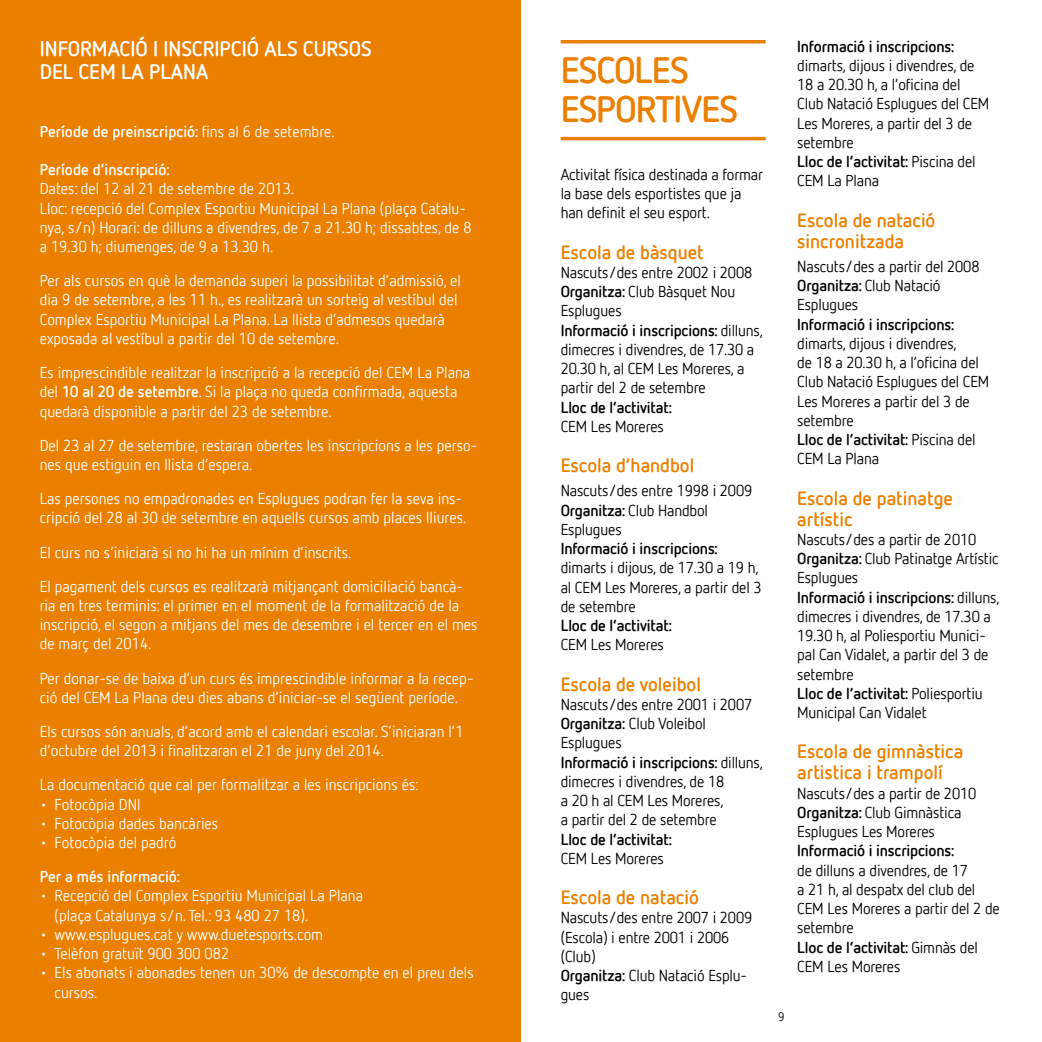
<style>
.page{position:relative;width:1042px;height:1042px;background:#fff}
.page>*{position:absolute;margin:0;border:0;box-sizing:border-box;transform-origin:0 0}
.t1{font:700 36.75px/38.5px "Netto Offc";color:#eb8000}
.t2{font:700 21px "Netto Offc";color:#fff}
.t3{font:700 19.25px/21px "Netto Offc";color:#eb8000}
.t4{font:15.75px/19.2px "Netto Offc";color:#fff}
.t5{font:15.75px/19.2px "Netto Offc";letter-spacing:-.01em;color:#000}
.t6{font:700 15.75px "Netto Offc";letter-spacing:-.01em;color:#000}
.t7{font:700 15.75px "Netto Offc";color:#fff}
.t8{font:12.25px "Netto Offc";color:#000}
.s1{font-weight:400}
.s2{font-weight:700}
</style>
<div class="page">
<div style="left:0;top:0;width:521px;height:1042px;background:#eb8000"></div>
<hr style="left:561px;top:40px;width:205px;height:3px;background:#eb8000">
<hr style="left:561px;top:137px;width:205px;height:3px;background:#eb8000">
<h2 class="t2" style="left:40px;top:35px;width:79px">INFORMACIÓ</h2>
<h2 class="t2" style="left:153px;top:35px;width:39px">I INSCRIPCIÓ</h2>
<h2 class="t2" style="left:264px;top:35px;width:12px">ALS</h2>
<h2 class="t2" style="left:303px;top:35px;width:13px">CURSOS</h2>
<h2 class="t2" style="left:40px;top:58px;width:12px">DEL</h2>
<h2 class="t2" style="left:79px;top:58px;width:131px">CEM LA PLANA</h2>
<p class="t7" style="left:40px;top:121px;width:296px">Període de preinscripció: <span class="s1">fins al 6 de setembre.</span></p>
<p class="t7" style="left:40px;top:160px;width:131px">Període d’inscripció:</p>
<p class="t4" style="left:40px;top:179px;width:433px">Dates: del 12 al 21 de setembre de 2013.<br>Lloc: recepció del Complex Esportiu Municipal La Plana (plaça Catalu&shy;nya, s/n) Horari: de dilluns a divendres, de 7 a 21.30 h; dissabtes, de 8 a 19.30 h; diumenges, de 9 a 13.30 h.</p>
<p class="t4" style="left:40px;top:271px;width:423px">Per als cursos en què la demanda superi la possibilitat d’admissió, el dia 9 de setembre, a les 11 h., es realitzarà un sorteig al vestíbul del Complex Esportiu Municipal La Plana. La llista d’admesos quedarà exposada al vestíbul a partir del 10 de setembre.</p>
<p class="t4" style="left:40px;top:362px;width:357px">Es imprescindible realitzar la inscripció a la recepció del CEM</p>
<p class="t4" style="left:40px;top:362px;width:432px;text-indent:378px">La Plana del <span class="s2">10 al 20 de setembre</span>. Si la plaça no queda confirmada, aquesta quedarà disponible a partir del 23 de setembre.</p>
<p class="t4" style="left:40px;top:435px;width:439px">Del 23 al 27 de setembre, restaran obertes les inscripcions a les perso&shy;nes que estiguin en llista d’espera.</p>
<p class="t4" style="left:40px;top:488px;width:428px">Las persones no empadronades en Esplugues podran fer la seva ins&shy;cripció del 28 al 30 de setembre en aquells cursos amb places lliures.</p>
<p class="t4" style="left:40px;top:534px;width:425px;line-height:34.1px">El curs no s’iniciarà si no hi ha un mínim d’inscrits.<br>El pagament dels cursos es realitzarà mitjançant domiciliació bancà-</p>
<p class="t4" style="left:40px;top:595px;width:439px">ria en tres terminis: el primer en el moment de la formalització de la inscripció, el segon a mitjans del mes de desembre i el tercer en el mes de març del 2014.</p>
<p class="t4" style="left:40px;top:668px;width:435px">Per donar-se de baixa d’un curs és imprescindible informar a la recep&shy;ció del CEM</p>
<p class="t4" style="left:40px;top:680px;width:425px;line-height:34.1px;text-indent:75px">La Plana deu dies abans d’iniciar-se el següent període.<br>Els cursos són anuals, d’acord amb el calendari escolar. S’iniciaran l’1</p>
<p class="t4" style="left:40px;top:733px;width:380px;line-height:34.1px">d’octubre del 2013 i finalitzaran el 21 de juny del 2014.<br>La documentació que cal per formalitzar a les inscripcions és:</p>
<p class="t4" style="left:40px;top:794px;width:87px">• Fotocòpia DNI</p>
<p class="t4" style="left:40px;top:813px;width:180px">• Fotocòpia dades bancàries</p>
<p class="t4" style="left:40px;top:832px;width:138px">• Fotocòpia del padró</p>
<p class="t7" style="left:40px;top:867px;width:142px">Per a més informació:</p>
<p class="t4" style="left:55px;top:886px;width:310px;text-indent:-15px">• Recepció del Complex Esportiu Municipal La Plana (plaça Catalunya s/n. Tel.: 93 480 27 18).</p>
<p class="t4" style="left:40px;top:924px;width:285px">• www.esplugues.cat y www.duetesports.com</p>
<p class="t4" style="left:40px;top:943px;width:191px">• Telèfon gratuït 900 300 082</p>
<p class="t4" style="left:55px;top:963px;width:421px;text-indent:-15px">• Els abonats i abonades tenen un 30% de descompte en el preu dels cursos.</p>
<h1 class="t1" style="left:561px;top:50px;width:19px">ESCOLES<br>ESPORTIVES</h1>
<p class="t5" style="left:561px;top:164px;width:204px">Activitat física destinada a formar la base dels esportistes que ja han definit el seu esport.</p>
<p class="t3" style="left:561px;top:241px;width:145px">Escola de bàsquet</p>
<p class="t5" style="left:561px;top:262px;width:204px">Nascuts/des entre 2002 i 2008<br><span class="s2">Organitza:</span> Club Bàsquet Nou<br>Esplugues<br><span class="s2">Informació i inscripcions:</span> dilluns, dimecres i divendres, de 17.30 a<br>20.30 h, al CEM</p>
<p class="t5" style="left:561px;top:358px;width:185px;text-indent:97px">Les Moreres, a partir del 2 de setembre</p>
<p class="t6" style="left:561px;top:397px;width:113px">Lloc de l’activitat:</p>
<p class="t5" style="left:561px;top:416px;width:10px">CEM</p>
<p class="t5" style="left:591px;top:416px;width:75px">Les Moreres</p>
<p class="t3" style="left:561px;top:454px;width:135px">Escola d’handbol</p>
<p class="t5" style="left:561px;top:481px;width:193px">Nascuts/des entre 1998 i 2009<br><span class="s2">Organitza:</span> Club Handbol<br>Esplugues</p>
<p class="t6" style="left:561px;top:538px;width:159px">Informació i inscripcions:</p>
<p class="t5" style="left:561px;top:558px;width:199px">dimarts i dijous, de 17.30 a 19 h, al CEM</p>
<p class="t5" style="left:561px;top:577px;width:202px;text-indent:44px">Les Moreres, a partir del 3 de setembre</p>
<p class="t6" style="left:561px;top:615px;width:113px">Lloc de l’activitat:</p>
<p class="t5" style="left:561px;top:635px;width:10px">CEM</p>
<p class="t5" style="left:591px;top:635px;width:75px">Les Moreres</p>
<p class="t3" style="left:561px;top:673px;width:142px">Escola de voleibol</p>
<p class="t5" style="left:561px;top:694px;width:204px">Nascuts/des entre 2001 i 2007<br><span class="s2">Organitza:</span> Club Voleibol<br>Esplugues<br><span class="s2">Informació i inscripcions:</span> dilluns, dimecres i divendres, de 18<br>a 20 h al CEM</p>
<p class="t5" style="left:561px;top:790px;width:164px;text-indent:87px">Les Moreres, a partir del 2 de setembre</p>
<p class="t6" style="left:561px;top:829px;width:113px">Lloc de l’activitat:</p>
<p class="t5" style="left:561px;top:848px;width:10px">CEM</p>
<p class="t5" style="left:591px;top:848px;width:75px">Les Moreres</p>
<p class="t3" style="left:561px;top:886px;width:140px">Escola de natació</p>
<p class="t5" style="left:561px;top:908px;width:193px">Nascuts/des entre 2007 i 2009 (Escola) i entre 2001 i 2006 (Club)<br><span class="s2">Organitza:</span> Club Natació Esplu&shy;gues</p>
<p class="t6" style="left:797px;top:36px;width:159px">Informació i inscripcions:</p>
<p class="t5" style="left:797px;top:55px;width:180px">dimarts, dijous i divendres, de<br>18 a 20.30 h, a l’oficina del<br>Club Natació Esplugues del CEM<br>Les Moreres, a partir del 3 de setembre<br><span class="s2">Lloc de l’activitat:</span> Piscina del<br>CEM</p>
<p class="t5" style="left:827px;top:171px;width:53px">La Plana</p>
<p class="t3" style="left:797px;top:209px;width:140px">Escola de natació sincronitzada</p>
<p class="t5" style="left:797px;top:256px;width:184px">Nascuts/des a partir del 2008<br><span class="s2">Organitza:</span> Club Natació<br>Esplugues</p>
<p class="t6" style="left:797px;top:314px;width:159px">Informació i inscripcions:</p>
<p class="t5" style="left:797px;top:333px;width:183px">dimarts, dijous i divendres,<br>de 18 a 20.30 h, a l’oficina del<br>Club Natació Esplugues del CEM<br>Les Moreres a partir del 3 de setembre<br><span class="s2">Lloc de l’activitat:</span> Piscina del<br>CEM</p>
<p class="t5" style="left:827px;top:449px;width:53px">La Plana</p>
<p class="t3" style="left:797px;top:487px;width:157px">Escola de patinatge artístic</p>
<p class="t5" style="left:797px;top:529px;width:204px">Nascuts/des a partir de 2010<br><span class="s2">Organitza:</span> Club Patinatge Artístic<br>Esplugues<br><span class="s2">Informació i inscripcions:</span> dilluns, dimecres i divendres, de 17.30 a<br>19.30 h, al Poliesportiu Munici&shy;pal Can Vidalet, a partir del 3 de setembre<br><span class="s2">Lloc de l’activitat:</span> Poliesportiu<br>Municipal Can Vidalet</p>
<p class="t3" style="left:797px;top:740px;width:168px">Escola de gimnàstica artistica i trampolí</p>
<p class="t5" style="left:797px;top:783px;width:180px">Nascuts/des a partir de 2010<br><span class="s2">Organitza:</span> Club Gimnàstica<br>Esplugues Les Moreres</p>
<p class="t6" style="left:797px;top:841px;width:159px">Informació i inscripcions:</p>
<p class="t5" style="left:797px;top:860px;width:180px">de dilluns a divendres, de 17 a 21 h, al despatx del club del<br>CEM</p>
<p class="t5" style="left:797px;top:899px;width:204px;text-indent:30px">Les Moreres a partir del 2 de setembre<br><span class="s2">Lloc de l’activitat:</span> Gimnàs del<br>CEM</p>
<p class="t5" style="left:827px;top:956px;width:75px">Les Moreres</p>
<p class="t8" style="left:778px;top:1009px;width:8px">9</p>
</div>
